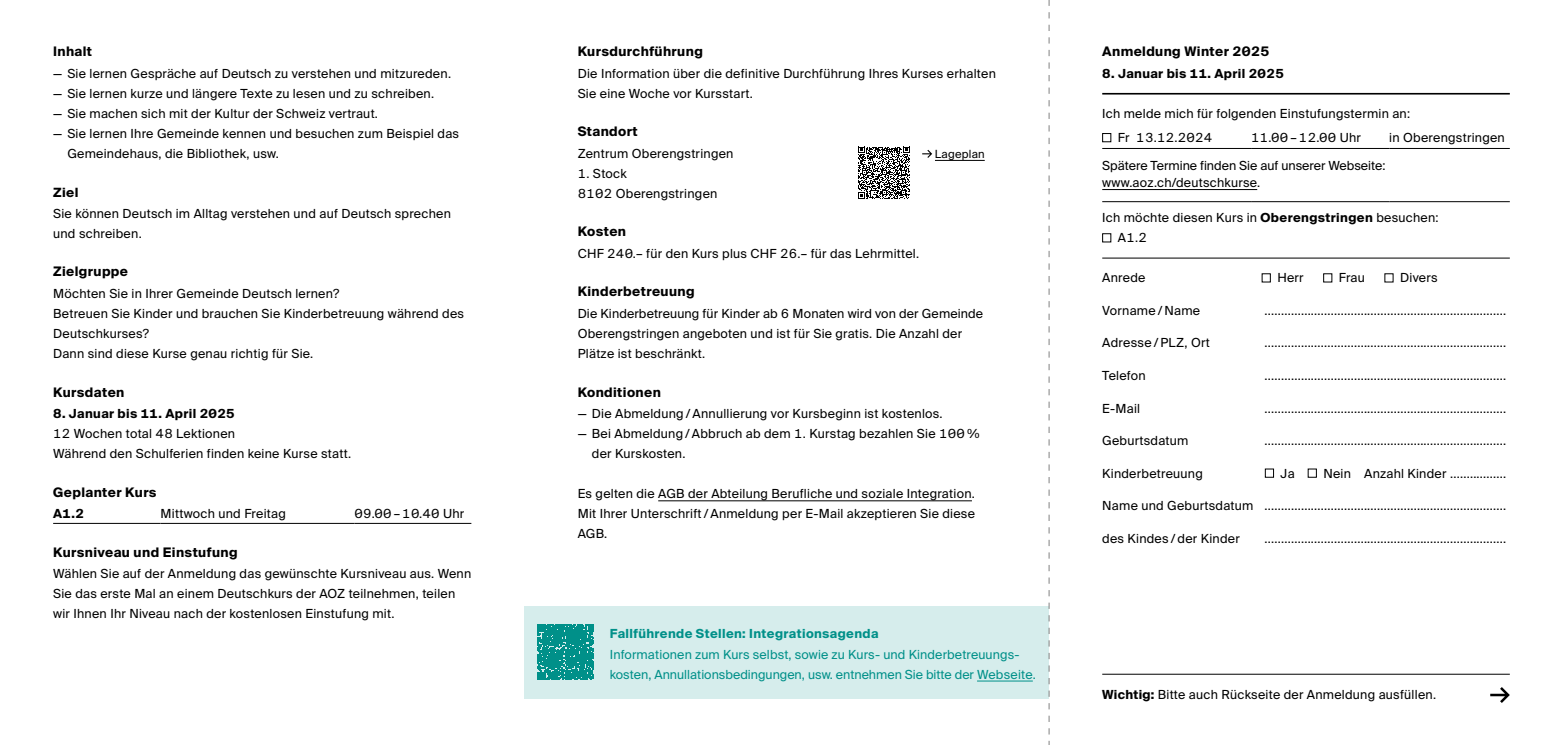
<style>
.page{position:relative;width:1563px;height:745px;background:#fff}
.page>*{position:absolute;margin:0;border:0;box-sizing:border-box;transform-origin:0 0}
.t1{font:700 13.12px "Suisse Intl";letter-spacing:.03em;color:#000}
.t2{font:700 12.75px "Suisse Intl";color:#000}
.t3{font:12.5px/20px "Suisse Intl";letter-spacing:.02em;color:#000}
.t4{font:12.5px/20px "Suisse Intl";letter-spacing:.005em;color:#009089}
.t5{font:12.5px/17.5px "Suisse Intl";color:#000}
.t6{font:700 12.5px "Suisse Intl";letter-spacing:.03em;color:#000}
.t7{font:700 12.5px "Suisse Intl";letter-spacing:.03em;color:#009089}
.t8{font:11.25px "Suisse Intl";letter-spacing:.02em;color:#000}
.s1{font-weight:700}
</style>
<div class="page">
<hr style="left:53px;top:522px;width:108px;height:1px;background:#000">
<hr style="left:161px;top:522px;width:193px;height:1px;background:#000">
<hr style="left:354px;top:522px;width:117px;height:1px;background:#000">
<hr style="left:658px;top:500px;width:314px;height:1px;background:#000">
<svg style="left:858px;top:146px;width:52px;height:53px"></svg>
<hr style="left:935px;top:160px;width:50px;height:1px;background:#000">
<svg style="left:922px;top:150px;width:10px;height:8px"></svg>
<hr style="left:1102px;top:201px;width:149px;height:1px;background:#000">
<hr style="left:1251px;top:201px;width:138px;height:1px;background:#000">
<hr style="left:1389px;top:201px;width:120px;height:1px;background:#000">
<hr style="left:1102px;top:148px;width:149px;height:1px;background:#000">
<hr style="left:1251px;top:148px;width:138px;height:1px;background:#000">
<hr style="left:1389px;top:148px;width:120px;height:1px;background:#000">
<div style="left:1102px;top:133px;width:9px;height:9px;border:1px solid #000"></div>
<hr style="left:1102px;top:189px;width:155px;height:1px;background:#000">
<div style="left:1102px;top:233px;width:9px;height:9px;border:1px solid #000"></div>
<div style="left:1323px;top:273px;width:9px;height:9px;border:1px solid #000"></div>
<div style="left:1265px;top:468px;width:9px;height:9px;border:1px solid #000"></div>
<hr style="left:1102px;top:93px;width:407px;height:1px;background:#000">
<hr style="left:1102px;top:257px;width:407px;height:1px;background:#000">
<div style="left:524px;top:606px;width:525px;height:92px;background:#d6edec"></div>
<hr style="left:977px;top:680px;width:56px;height:1px;background:#009089">
<svg style="left:538px;top:624px;width:55px;height:55px"></svg>
<svg style="left:1049px;top:0;width:1px;height:744px"></svg>
<hr style="left:1102px;top:673px;width:407px;height:1px;background:#000">
<svg style="left:1490px;top:687px;width:19px;height:15px"></svg>
<p class="t1" style="left:53px;top:44px;width:40px">Inhalt</p>
<p class="t3" style="left:53px;top:63px;width:399px">— Sie lernen Gespräche auf Deutsch zu verstehen und mitzureden.</p>
<p class="t3" style="left:53px;top:83px;width:383px">— Sie lernen kurze und längere Texte zu lesen und zu schreiben.</p>
<p class="t3" style="left:53px;top:103px;width:326px">— Sie machen sich mit der Kultur der Schweiz vertraut.</p>
<p class="t3" style="left:67px;top:123px;width:393px;text-indent:-14px">— Sie lernen Ihre Gemeinde kennen und besuchen zum Beispiel das<br>Gemeindehaus, die Bibliothek, usw.</p>
<p class="t2" style="left:53px;top:185px;width:27px">Ziel</p>
<p class="t3" style="left:53px;top:203px;width:399px">Sie können Deutsch im Alltag verstehen und auf Deutsch sprechen und schreiben.</p>
<p class="t1" style="left:53px;top:264px;width:76px">Zielgruppe</p>
<p class="t3" style="left:53px;top:283px;width:412px">Möchten Sie in Ihrer Gemeinde Deutsch lernen?<br>Betreuen Sie Kinder und brauchen Sie Kinderbetreuung während des Deutschkurses?<br>Dann sind diese Kurse genau richtig für Sie.</p>
<p class="t1" style="left:53px;top:384px;width:73px">Kursdaten</p>
<p class="t6" style="left:53px;top:406px;width:183px">8. Januar bis 11. April 2025</p>
<p class="t3" style="left:53px;top:423px;width:299px">12 Wochen total 48 Lektionen<br>Während den Schulferien finden keine Kurse statt.</p>
<p class="t1" style="left:53px;top:484px;width:105px">Geplanter Kurs</p>
<p class="t6" style="left:53px;top:506px;width:32px">A1.2</p>
<p class="t3" style="left:161px;top:503px;width:127px">Mittwoch und Freitag</p>
<p class="t3" style="left:354px;top:503px;width:111px">09.00–10.40 Uhr</p>
<p class="t1" style="left:53px;top:544px;width:186px">Kursniveau und Einstufung</p>
<p class="t3" style="left:53px;top:563px;width:420px">Wählen Sie auf der Anmeldung das gewünschte Kursniveau aus. Wenn<br>Sie das erste Mal an einem Deutschkurs der AOZ teilnehmen, teilen wir Ihnen Ihr Niveau nach der kostenlosen Einstufung mit.</p>
<p class="t1" style="left:578px;top:44px;width:127px">Kursdurchführung</p>
<p class="t3" style="left:578px;top:63px;width:420px">Die Information über die definitive Durchführung Ihres Kurses erhalten<br>Sie eine Woche vor Kursstart.</p>
<p class="t1" style="left:578px;top:124px;width:61px">Standort</p>
<p class="t3" style="left:578px;top:143px;width:157px">Zentrum Oberengstringen</p>
<p class="t3" style="left:578px;top:163px;width:141px">1. Stock<br>8102 Oberengstringen</p>
<p class="t1" style="left:578px;top:224px;width:50px">Kosten</p>
<p class="t3" style="left:578px;top:243px;width:343px">CHF 240.– für den Kurs plus CHF 26.– für das Lehrmittel.</p>
<p class="t1" style="left:578px;top:284px;width:118px">Kinderbetreuung</p>
<p class="t3" style="left:578px;top:303px;width:407px">Die Kinderbetreuung für Kinder ab 6 Monaten wird von der Gemeinde<br>Oberengstringen angeboten und ist für Sie gratis. Die Anzahl der<br>Plätze ist beschränkt.</p>
<p class="t1" style="left:578px;top:384px;width:85px">Konditionen</p>
<p class="t3" style="left:578px;top:403px;width:366px">— Die Abmeldung / Annullierung vor Kursbeginn ist kostenlos.</p>
<p class="t3" style="left:592px;top:423px;width:389px;text-indent:-14px">— Bei Abmeldung /Abbruch ab dem 1. Kurstag bezahlen Sie 100% der Kurskosten.</p>
<p class="t3" style="left:578px;top:483px;width:399px;text-align:justify">Es gelten die AGB der Abteilung Berufliche und soziale Integration.<br>Mit Ihrer Unterschrift/ Anmeldung per E-Mail akzeptieren Sie diese AGB.</p>
<p class="t8" style="left:935px;top:147px;width:51px">Lageplan</p>
<p class="t7" style="left:610px;top:626px;width:270px">Fallführende Stellen: Integrationsagenda</p>
<p class="t4" style="left:610px;top:643px;width:427px">Informationen zum Kurs selbst, sowie zu Kurs- und Kinderbetreuungs&shy;kosten, Annullationsbedingungen, usw. entnehmen Sie bitte der Webseite.</p>
<p class="t1" style="left:1102px;top:44px;width:169px">Anmeldung Winter 2025</p>
<p class="t6" style="left:1102px;top:66px;width:183px">8. Januar bis 11. April 2025</p>
<p class="t3" style="left:1118px;top:101px;width:294px;line-height:24.2px;text-indent:-16px">Ich melde mich für folgenden Einstufungstermin an:<br>Fr 13.12.2024</p>
<p class="t3" style="left:1251px;top:128px;width:111px">11.00–12.00 Uhr</p>
<p class="t3" style="left:1389px;top:128px;width:117px">in Oberengstringen</p>
<p class="t5" style="left:1102px;top:156px;width:285px">Spätere Termine finden Sie auf unserer Webseite: www.aoz.ch/deutschkurse.</p>
<p class="t3" style="left:1118px;top:208px;width:322px;text-indent:-16px">Ich möchte diesen Kurs in <span class="s1">Oberengstringen</span> besuchen:<br>A1.2</p>
<p class="t3" style="left:1102px;top:268px;width:45px">Anrede</p>
<p class="t3" style="left:1277px;top:268px;width:28px">Herr</p>
<p class="t3" style="left:1339px;top:268px;width:28px">Frau</p>
<p class="t3" style="left:1400px;top:268px;width:39px">Divers</p>
<p class="t3" style="left:1102px;top:300px;width:99px">Vorname / Name</p>
<p class="t3" style="left:1264px;top:300px;width:243px">.........................................................................</p>
<p class="t3" style="left:1102px;top:333px;width:109px">Adresse / PLZ, Ort</p>
<p class="t3" style="left:1264px;top:333px;width:243px">.........................................................................</p>
<p class="t3" style="left:1102px;top:365px;width:45px">Telefon</p>
<p class="t3" style="left:1264px;top:365px;width:243px">.........................................................................</p>
<p class="t3" style="left:1102px;top:398px;width:39px">E-Mail</p>
<p class="t3" style="left:1264px;top:398px;width:243px">.........................................................................</p>
<p class="t3" style="left:1102px;top:430px;width:88px">Geburtsdatum</p>
<p class="t3" style="left:1264px;top:430px;width:243px">.........................................................................</p>
<p class="t3" style="left:1102px;top:463px;width:102px">Kinderbetreuung</p>
<p class="t3" style="left:1280px;top:463px;width:16px">Ja</p>
<p class="t3" style="left:1323px;top:463px;width:184px">Nein Anzahl Kinder .................</p>
<p class="t3" style="left:1102px;top:495px;width:405px">Name und Geburtsdatum .........................................................................</p>
<p class="t3" style="left:1102px;top:528px;width:139px">des Kindes / der Kinder</p>
<p class="t3" style="left:1264px;top:528px;width:243px">.........................................................................</p>
<p class="t3" style="left:1102px;top:683px;width:335px"><span class="s1">Wichtig:</span> Bitte auch Rückseite der Anmeldung ausfüllen.</p>
</div>
